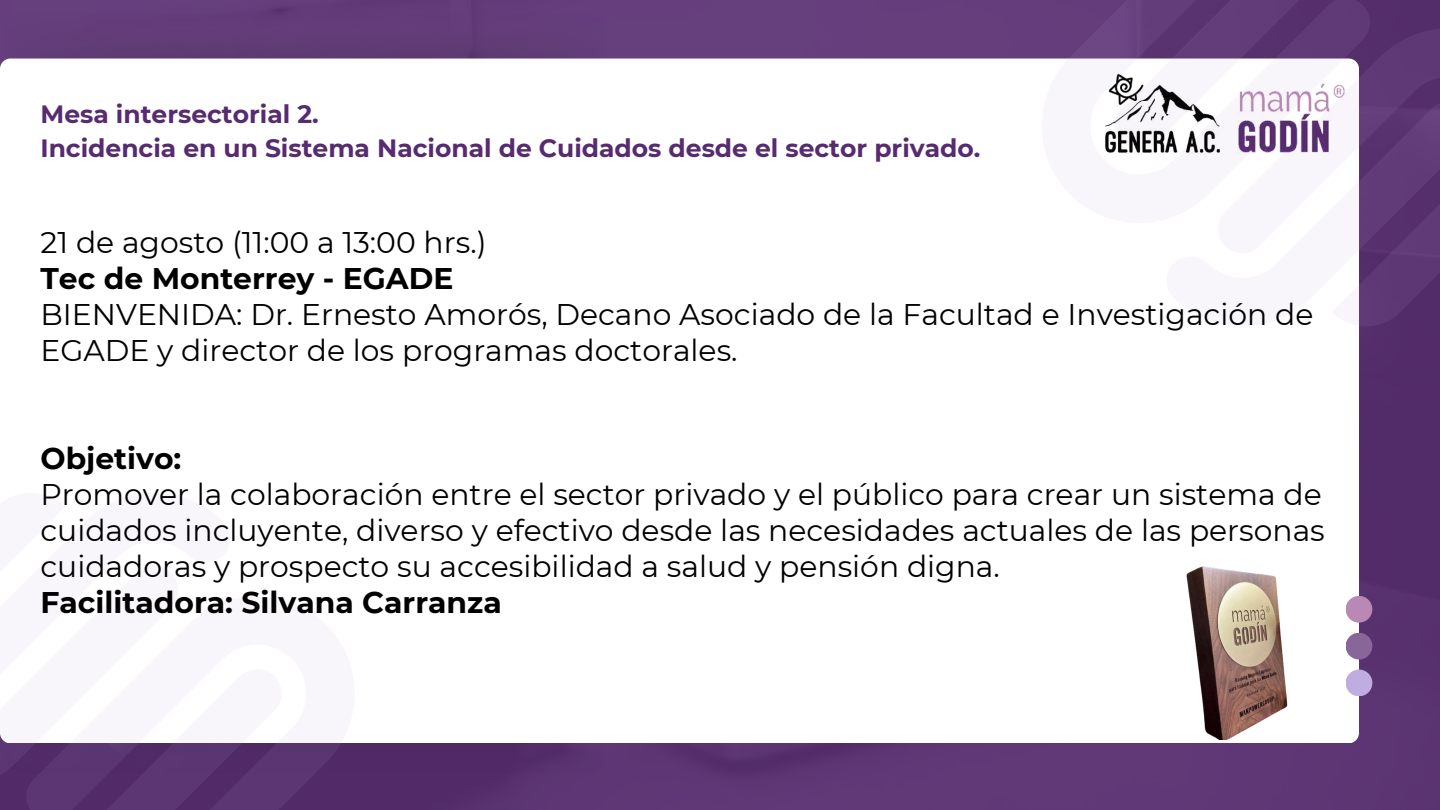
<style>
.page{position:relative;width:1440px;height:810px;background:#fff}
.page>*{position:absolute;margin:0;border:0;box-sizing:border-box;transform-origin:0 0}
.t1{font:29.8px/36px "Montserrat";color:#000}
.t2{font:700 29.8px "Montserrat";color:#000}
.t3{font:700 25px/34.5px "Montserrat";color:#572b70}
</style>
<div class="page">
<img style="left:1px;top:0;width:1439px;height:810px">
<img style="left:355px;top:743px;width:255px;height:32px">
<div style="left:0;top:12px;width:610px;height:54px;background:#633c79"></div>
<div style="left:0;top:59px;width:1359px;height:684px;background:#fff;border-radius:10px"></div>
<svg style="left:0;top:733px;width:355px;height:77px;background:#6c4a80"></svg>
<svg style="left:1042px;top:0;width:398px;height:327px"></svg>
<div style="left:1346px;top:670px;width:26px;height:26px;background:#bface0;border-radius:50%"></div>
<div style="left:1346px;top:633px;width:26px;height:26px;background:#88669a;border-radius:50%"></div>
<div style="left:1346px;top:596px;width:26px;height:27px;background:#ba88b4;border-radius:50%"></div>
<img style="left:1233px;top:81px;width:112px;height:75px">
<img style="left:1105px;top:74px;width:114px;height:82px">
<img style="left:1186px;top:566px;width:102px;height:174px">
<p class="t3" style="left:40px;top:96px;width:942px">Mesa intersectorial 2.<br>Incidencia en un Sistema Nacional de Cuidados desde el sector privado.</p>
<p class="t1" style="left:40px;top:224px;width:447px">21 de agosto (11:00 a 13:00 hrs.)</p>
<p class="t2" style="left:40px;top:260px;width:414px">Tec de Monterrey - EGADE</p>
<p class="t1" style="left:40px;top:296px;width:1274px">BIENVENIDA: Dr. Ernesto Amorós, Decano Asociado de la Facultad e Investigación de<br>EGADE y director de los programas doctorales.</p>
<p class="t2" style="left:40px;top:440px;width:142px">Objetivo:</p>
<p class="t1" style="left:40px;top:476px;width:1286px;text-align:justify">Promover la colaboración entre el sector privado y el público para crear un sistema de cuidados incluyente, diverso y efectivo desde las necesidades actuales de las personas cuidadoras y prospecto su accesibilidad a salud y pensión digna.</p>
<p class="t2" style="left:40px;top:584px;width:463px">Facilitadora: Silvana Carranza</p>
</div>
